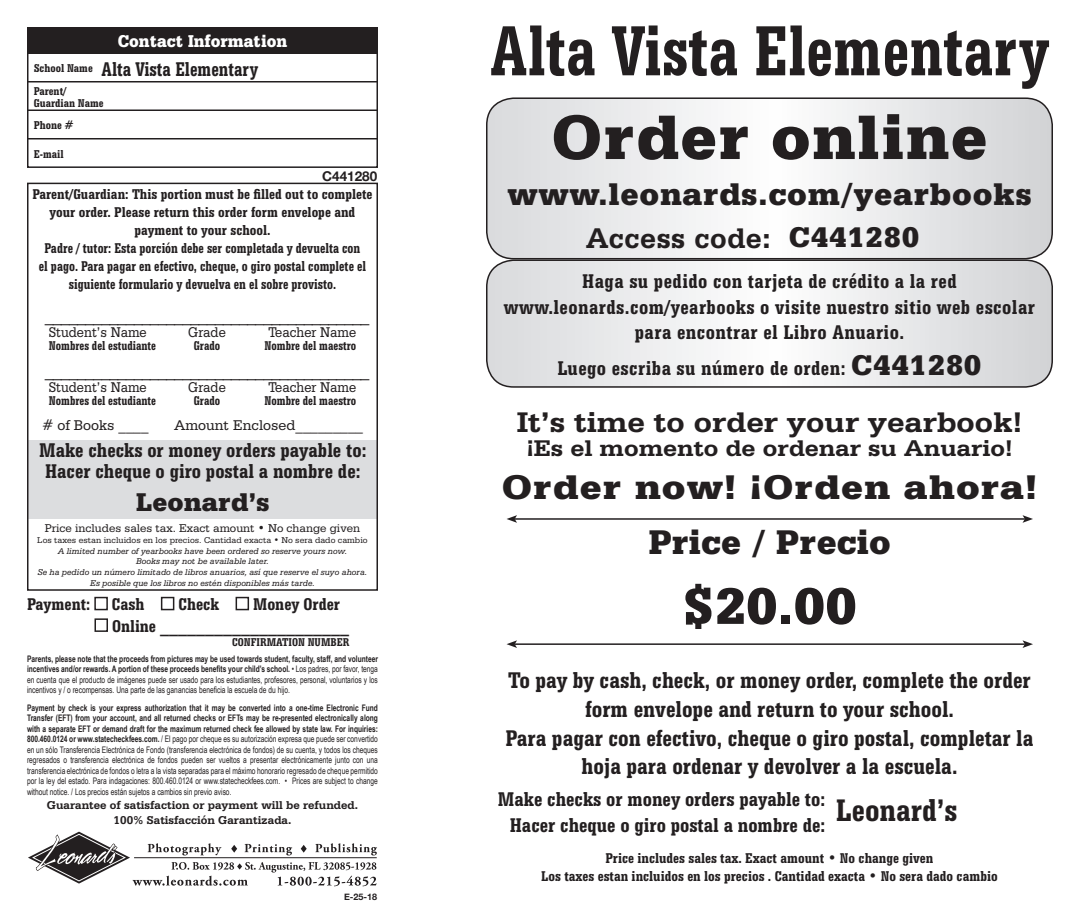
<style>
.page{position:relative;width:1080px;height:918px;background:#fff}
.page>*{position:absolute;margin:0;border:0;box-sizing:border-box;transform-origin:0 0}
.t1{font:700 condensed 75px "Serifa BT";color:#231f20;scale:.9 1}
.t2{font:900 66px "Serifa BT";letter-spacing:.02em;color:#231f20}
.t3{font:900 54px "Serifa BT";color:#231f20}
.t4{font:900 36px "Serifa BT";letter-spacing:.025em;color:#231f20;scale:1.1 1}
.t5{font:900 36px "Serifa BT";color:#231f20}
.t6{font:900 33px "Serifa BT";letter-spacing:.02em;color:#231f20}
.t7{font:700 condensed 33px "Serifa BT";color:#231f20}
.t8{font:700 30px "Serifa BT";color:#231f20;scale:1.1 1}
.t9{font:700 30px "Serifa BT";letter-spacing:.02em;color:#231f20}
.t10{font:900 27px "Serifa BT";color:#231f20}
.t11{font:700 condensed 24px/28.8px "Serifa BT";color:#231f20;text-align:center}
.t12{font:700 24px "Serifa BT";color:#231f20;scale:1.1 1}
.t13{font:700 condensed 21px/25.2px "Serifa BT";letter-spacing:.01em;color:#231f20;text-align:center}
.t14{font:700 condensed 21px "Serifa BT";letter-spacing:.01em;color:#231f20;scale:.9 1}
.t15{font:18px "Serifa BT";color:#231f20}
.t16{font:700 condensed 18px/21.6px "Serifa BT";color:#231f20}
.t17{font:900 18px "Serifa BT";color:#fff;scale:.9 1}
.t18{font:700 condensed 15px/18px "Serifa BT";color:#231f20;text-align:center}
.t19{font:15px "Serifa BT";color:#231f20;scale:.9 1}
.t20{font:15px "Serifa BT";color:#231f20}
.t21{font:700 condensed 13.5px "Serifa BT";color:#231f20;scale:.9 1}
.t22{font:700 13.5px "Helvetica Neue";color:#231f20}
.t23{font:700 12px/14.4px "Serifa BT";color:#231f20;text-align:center}
.t24{font:700 condensed 12px/22.5px "Serifa BT";color:#231f20}
.t25{font:12px "Serifa BT";color:#231f20}
.t26{font:9px/10.5px "Arial Narrow";color:#231f20;text-align:justify;scale:.9 1}
.t27{font:italic 9px/10.8px "Serifa BT";color:#231f20;text-align:center}
.t28{font:9px "Serifa BT";color:#231f20}
.t29{font:700 9px "Helvetica Neue";color:#231f20}
.s1{font-weight:700}
.s2{font-weight:900}
.s3{font-weight:900;font-stretch:normal;font-size:30px}
</style>
<div class="page">
<div style="left:27px;top:27px;width:351px;height:141px;border:2px solid #231f20"></div>
<div style="left:27px;top:27px;width:351px;height:27px;background:#231f20"></div>
<hr style="left:27px;top:81px;width:351px;height:1px;background:#231f20">
<hr style="left:27px;top:110px;width:351px;height:1px;background:#231f20">
<hr style="left:27px;top:138px;width:351px;height:2px;background:#231f20">
<svg style="left:28px;top:832px;width:349px;height:54px"></svg>
<div style="left:94px;top:597px;width:14px;height:13px;border:2px solid #231f20"></div>
<div style="left:161px;top:597px;width:13px;height:13px;border:2px solid #231f20"></div>
<div style="left:236px;top:597px;width:13px;height:13px;border:2px solid #231f20"></div>
<div style="left:94px;top:618px;width:14px;height:14px;border:2px solid #231f20"></div>
<hr style="left:515px;top:518px;width:510px;height:2px;background:#231f20">
<svg style="left:507px;top:515px;width:10px;height:8px"></svg>
<svg style="left:1023px;top:515px;width:10px;height:8px"></svg>
<hr style="left:515px;top:643px;width:510px;height:2px;background:#231f20">
<svg style="left:507px;top:640px;width:10px;height:8px"></svg>
<svg style="left:1023px;top:640px;width:10px;height:8px"></svg>
<svg style="left:487px;top:99px;width:565px;height:160px"></svg>
<div style="left:486px;top:97px;width:567px;height:162px;border:2px solid #231f20;border-radius:27px"></div>
<svg style="left:487px;top:261px;width:565px;height:126px"></svg>
<div style="left:486px;top:259px;width:567px;height:129px;border:2px solid #231f20;border-radius:27px"></div>
<div style="left:27px;top:441px;width:350px;height:78px;background:#dcdddf"></div>
<div style="left:27px;top:183px;width:351px;height:408px;border:2px solid #231f20"></div>
<h3 class="t17" style="left:118px;top:30px;width:190px">Contact Information</h3>
<h3 class="t14" style="left:102px;top:56px;width:175px">Alta Vista Elementary</h3>
<h3 class="t24" style="left:34px;top:57px;width:61px">School Name<br>Parent/</h3>
<h3 class="t24" style="left:34px;top:91px;width:71px">Guardian Name<br>Phone #</h3>
<h3 class="t24" style="left:34px;top:142px;width:32px">E-mail</h3>
<h3 class="t22" style="left:322px;top:165px;width:57px">C441280</h3>
<p class="t18" style="left:32px;top:185px;width:342px">Parent/Guardian: This portion must be filled out to complete your order. Please return this order form envelope and payment to your school.<br>Padre / tutor: Esta porción debe ser completada y devuelta con<br>el pago. Para pagar en efectivo, cheque, o giro postal complete el siguiente formulario y devuelva en el sobre provisto.</p>
<h3 class="t15" style="left:45px;top:305px;width:326px">________________________________________</h3>
<h3 class="t19" style="left:49px;top:323px;width:110px">Student’s Name</h3>
<h3 class="t19" style="left:188px;top:323px;width:44px">Grade</h3>
<h3 class="t19" style="left:268px;top:323px;width:99px">Teacher Name</h3>
<h3 class="t21" style="left:49px;top:338px;width:121px">Nombres del estudiante</h3>
<h3 class="t21" style="left:194px;top:338px;width:31px">Grado</h3>
<h3 class="t21" style="left:264px;top:338px;width:104px">Nombre del maestro</h3>
<h3 class="t15" style="left:45px;top:359px;width:326px">________________________________________</h3>
<h3 class="t19" style="left:49px;top:378px;width:110px">Student’s Name</h3>
<h3 class="t19" style="left:188px;top:378px;width:44px">Grade</h3>
<h3 class="t19" style="left:268px;top:378px;width:99px">Teacher Name</h3>
<h3 class="t21" style="left:49px;top:392px;width:121px">Nombres del estudiante</h3>
<h3 class="t21" style="left:194px;top:392px;width:31px">Grado</h3>
<h3 class="t21" style="left:264px;top:392px;width:104px">Nombre del maestro</h3>
<h3 class="t20" style="left:42px;top:416px;width:108px"># of Books ____</h3>
<h3 class="t20" style="left:174px;top:416px;width:190px">Amount Enclosed_________</h3>
<h3 class="t13" style="left:39px;top:439px;width:329px;line-height:21px;text-align:left">Make checks or money orders payable to:<br>Hacer cheque o giro postal a nombre de:</h3>
<h3 class="t10" style="left:136px;top:485px;width:135px">Leonard’s</h3>
<h3 class="t25" style="left:45px;top:521px;width:317px">Price includes sales tax. Exact amount • No change given</h3>
<p class="t28" style="left:37px;top:534px;width:332px">Los taxes estan incluidos en los precios. Cantidad exacta • No sera dado cambio</p>
<p class="t27" style="left:38px;top:545px;width:331px">A limited number of yearbooks have been ordered so reserve yours now.<br>Books may not be available later.<br>Se ha pedido un número limitado de libros anuarios, así que reserve el suyo ahora.<br>Es posible que los libros no estén disponibles más tarde.</p>
<h3 class="t16" style="left:27px;top:593px;width:119px">Payment: Cash</h3>
<h3 class="t16" style="left:178px;top:593px;width:42px">Check</h3>
<h3 class="t16" style="left:112px;top:593px;width:239px;text-indent:141px">Money Order<br>Online _____________________</h3>
<h3 class="t24" style="left:232px;top:631px;width:119px">CONFIRMATION NUMBER</h3>
<p class="t26" style="left:27px;top:653px;width:392px"><span class="s1">Parents, please note that the proceeds from pictures may be used towards student, faculty, staff, and volunteer incentives and/or rewards. A portion of these proceeds benefits your child’s school.</span> • Los padres, por favor, tenga en cuenta que el producto de imágenes puede ser usado para los estudiantes, profesores, personal, voluntarios y los incentivos y / o recompensas. Una parte de las ganancias beneficia la escuela de du hijo.</p>
<p class="t26" style="left:27px;top:702px;width:392px"><span class="s1">Payment by check is your express authorization that it may be converted into a one-time Electronic Fund Transfer (EFT) from your account, and all returned checks or EFTs may be re-presented electronically along with a separate EFT or demand draft for the maximum returned check fee allowed by state law. For inquiries:<br>800.460.0124 or www.statecheckfees.com.</span> / El pago por cheque es su autorización expresa que puede ser convertido en un sólo Transferencia Electrónica de Fondo (transferencia electrónica de fondos) de su cuenta, y todos los cheques regresados o transferencia electrónica de fondos pueden ser vueltos a presentar electrónicamente junto con una transferencia electrónica de fondos o letra a la vista separadas para el máximo honorario regresado de cheque permitido por la ley del estado. Para indagaciones: 800.460.0124 or www.statecheckfees.com. • Prices are subject to change without notice. / Los precios están sujetos a cambios sin previo aviso.</p>
<h3 class="t23" style="left:47px;top:798px;width:313px">Guarantee of satisfaction or payment will be refunded.<br>100% Satisfacción Garantizada.</h3>
<p class="t29" style="left:344px;top:890px;width:35px">E-25-18</p>
<h1 class="t1" style="left:490px;top:5px;width:622px">Alta Vista Elementary</h1>
<h2 class="t2" style="left:551px;top:96px;width:438px">Order online</h2>
<h3 class="t6" style="left:507px;top:174px;width:526px">www.leonards.com/yearbooks</h3>
<h3 class="t9" style="left:586px;top:220px;width:335px">Access code: <span class="s2">C441280</span></h3>
<h3 class="t13" style="left:504px;top:268px;width:533px">Haga su pedido con tarjeta de crédito a la red www.leonards.com/yearbooks o visite nuestro sitio web escolar para encontrar el Libro Anuario.</h3>
<h3 class="t13" style="left:557px;top:355px;width:426px">Luego escriba su número de orden: <span class="s3">C441280</span></h3>
<h3 class="t8" style="left:517px;top:403px;width:461px">It’s time to order your yearbook!</h3>
<h3 class="t12" style="left:526px;top:433px;width:444px">¡Es el momento de ordenar su Anuario!</h3>
<h3 class="t4" style="left:502px;top:465px;width:488px">Order now! ¡Orden ahora!</h3>
<h3 class="t5" style="left:649px;top:519px;width:244px">Price / Precio</h3>
<h3 class="t3" style="left:683px;top:572px;width:176px">$20.00</h3>
<h3 class="t11" style="left:506px;top:665px;width:529px">To pay by cash, check, or money order, complete the order form envelope and return to your school.<br>Para pagar con efectivo, cheque o giro postal, completar la hoja para ordenar y devolver a la escuela.</h3>
<h3 class="t13" style="left:498px;top:786px;width:329px">Make checks or money orders payable to:<br>Hacer cheque o giro postal a nombre de:</h3>
<h3 class="t18" style="left:541px;top:849px;width:458px">Price includes sales tax. Exact amount • No change given<br>Los taxes estan incluidos en los precios . Cantidad exacta • No sera dado cambio</h3>
<h3 class="t7" style="left:836px;top:790px;width:123px">Leonard’s</h3>
</div>
